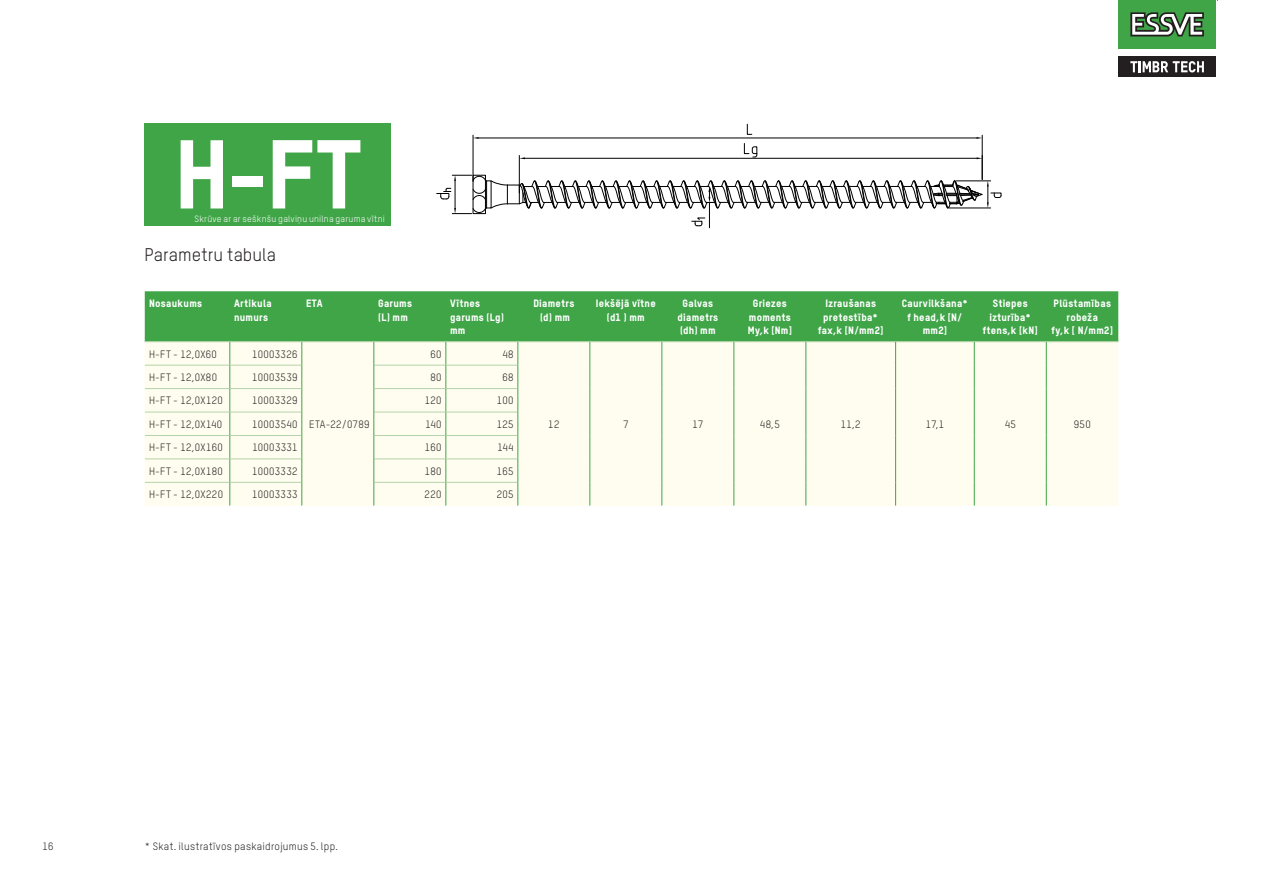
<style>
.page{position:relative;width:1263px;height:893px;background:#fff}
.page>*{position:absolute;margin:0;border:0;box-sizing:border-box;transform-origin:0 0}
.RUBR{font:800 96px "TSTAR";color:#fff}
.Ingress{font:18px "TSTAR";letter-spacing:.005em;color:#231f20}
.Tabellrubrik{font:800 10.5px/13.5px "TSTAR";letter-spacing:.03em;color:#fff;text-align:center}
.Tabellrad{font:10.5px "TSTAR";letter-spacing:.03em;color:#231f20}
.Ingress-2{font:10.5px "TSTAR";letter-spacing:.03em;color:#231f20}
.Tabellrubrik-2{font:9px "TSTAR";letter-spacing:.025em;color:#fff}
</style>
<div class="page">
<div style="left:145px;top:291px;width:973px;height:50px;background:#3fa547"></div>
<div style="left:145px;top:342px;width:973px;height:164px;background:#fffdef"></div>
<hr style="left:145px;top:341px;width:85px;height:1px;background:#b3d3aa">
<hr style="left:230px;top:341px;width:72px;height:1px;background:#b3d3aa">
<hr style="left:302px;top:341px;width:72px;height:1px;background:#b3d3aa">
<hr style="left:374px;top:341px;width:72px;height:1px;background:#b3d3aa">
<hr style="left:446px;top:341px;width:72px;height:1px;background:#b3d3aa">
<hr style="left:518px;top:341px;width:72px;height:1px;background:#b3d3aa">
<hr style="left:590px;top:341px;width:72px;height:1px;background:#b3d3aa">
<hr style="left:662px;top:341px;width:72px;height:1px;background:#b3d3aa">
<hr style="left:734px;top:341px;width:72px;height:1px;background:#b3d3aa">
<hr style="left:806px;top:341px;width:90px;height:1px;background:#b3d3aa">
<hr style="left:896px;top:341px;width:78px;height:1px;background:#b3d3aa">
<hr style="left:974px;top:341px;width:72px;height:1px;background:#b3d3aa">
<hr style="left:1046px;top:341px;width:72px;height:1px;background:#b3d3aa">
<svg style="left:590px;top:342px;width:1px;height:164px"></svg>
<svg style="left:662px;top:342px;width:1px;height:164px"></svg>
<svg style="left:734px;top:342px;width:1px;height:164px"></svg>
<svg style="left:806px;top:342px;width:1px;height:164px"></svg>
<svg style="left:895px;top:342px;width:1px;height:164px"></svg>
<svg style="left:974px;top:342px;width:1px;height:164px"></svg>
<svg style="left:1046px;top:342px;width:1px;height:164px"></svg>
<hr style="left:145px;top:365px;width:85px;height:1px;background:#b3d3aa">
<hr style="left:230px;top:365px;width:72px;height:1px;background:#b3d3aa">
<hr style="left:374px;top:365px;width:72px;height:1px;background:#b3d3aa">
<hr style="left:446px;top:365px;width:72px;height:1px;background:#b3d3aa">
<hr style="left:145px;top:388px;width:85px;height:1px;background:#b3d3aa">
<hr style="left:230px;top:388px;width:72px;height:1px;background:#b3d3aa">
<hr style="left:374px;top:388px;width:72px;height:1px;background:#b3d3aa">
<hr style="left:446px;top:388px;width:72px;height:1px;background:#b3d3aa">
<hr style="left:145px;top:412px;width:85px;height:1px;background:#b3d3aa">
<hr style="left:230px;top:412px;width:72px;height:1px;background:#b3d3aa">
<hr style="left:374px;top:412px;width:72px;height:1px;background:#b3d3aa">
<hr style="left:446px;top:412px;width:72px;height:1px;background:#b3d3aa">
<hr style="left:145px;top:435px;width:85px;height:1px;background:#b3d3aa">
<hr style="left:230px;top:435px;width:72px;height:1px;background:#b3d3aa">
<hr style="left:374px;top:435px;width:72px;height:1px;background:#b3d3aa">
<hr style="left:446px;top:435px;width:72px;height:1px;background:#b3d3aa">
<hr style="left:145px;top:459px;width:85px;height:1px;background:#b3d3aa">
<hr style="left:230px;top:459px;width:72px;height:1px;background:#b3d3aa">
<hr style="left:374px;top:459px;width:72px;height:1px;background:#b3d3aa">
<hr style="left:446px;top:459px;width:72px;height:1px;background:#b3d3aa">
<hr style="left:145px;top:482px;width:85px;height:1px;background:#b3d3aa">
<hr style="left:230px;top:482px;width:72px;height:1px;background:#b3d3aa">
<svg style="left:230px;top:342px;width:1px;height:164px"></svg>
<svg style="left:302px;top:342px;width:1px;height:164px"></svg>
<hr style="left:374px;top:482px;width:72px;height:1px;background:#b3d3aa">
<hr style="left:446px;top:482px;width:72px;height:1px;background:#b3d3aa">
<svg style="left:374px;top:342px;width:1px;height:164px"></svg>
<svg style="left:446px;top:342px;width:1px;height:164px"></svg>
<svg style="left:518px;top:342px;width:1px;height:164px"></svg>
<div style="left:145px;top:123px;width:246px;height:102px;background:#3fa547"></div>
<svg style="left:436px;top:124px;width:566px;height:104px"></svg>
<div style="left:1118px;top:0;width:98px;height:49px;background:#3fa547"></div>
<svg style="left:1130px;top:12px;width:74px;height:24px"></svg>
<div style="left:1118px;top:57px;width:98px;height:20px;background:#231f20"></div>
<svg style="left:1130px;top:61px;width:74px;height:11px"></svg>
<p class="RUBR" style="left:175px;top:115px;width:188px">H-FT</p>
<p class="Tabellrubrik-2" style="left:194px;top:213px;width:192px">Skrūve ar ar sešknšu galviņu unilna garuma vītni</p>
<p class="Ingress" style="left:145px;top:244px;width:133px">Parametru tabula</p>
<p class="Tabellrubrik" style="left:149px;top:296px;width:55px">Nosaukums</p>
<p class="Tabellrubrik" style="left:234px;top:296px;width:39px;text-align:left">Artikula numurs</p>
<p class="Tabellrubrik" style="left:306px;top:296px;width:18px">ETA</p>
<p class="Tabellrubrik" style="left:378px;top:296px;width:36px;text-align:left">Garums (L) mm</p>
<p class="Tabellrubrik" style="left:450px;top:296px;width:55px;text-align:left">Vītnes garums (Lg) mm</p>
<p class="Tabellrubrik" style="left:533px;top:296px;width:43px">Diametrs (d) mm</p>
<p class="Tabellrubrik" style="left:596px;top:296px;width:61px">Iekšējā vītne (d1 ) mm</p>
<p class="Tabellrubrik" style="left:683px;top:296px;width:32px">Galvas</p>
<p class="Tabellrubrik" style="left:677px;top:310px;width:42px;text-align:left">diametrs (dh) mm</p>
<p class="Tabellrad" style="left:149px;top:347px;width:70px">H-FT - 12,0X60</p>
<p class="Tabellrad" style="left:252px;top:347px;width:47px">10003326</p>
<p class="Tabellrad" style="left:430px;top:347px;width:13px">60</p>
<p class="Tabellrad" style="left:502px;top:347px;width:13px">48</p>
<p class="Tabellrubrik" style="left:748px;top:296px;width:46px">Griezes moments<br>My,k [Nm]</p>
<p class="Tabellrubrik" style="left:818px;top:296px;width:67px">Izraušanas pretestība* fax,k [N/mm2]</p>
<p class="Tabellrubrik" style="left:902px;top:296px;width:68px">Caurvilkšana* f head,k [N/ mm2]</p>
<p class="Tabellrubrik" style="left:983px;top:296px;width:56px">Stiepes izturība* ftens,k [kN]</p>
<p class="Tabellrubrik" style="left:1051px;top:296px;width:63px">Plūstamības robeža<br>fy,k [ N/mm2]</p>
<p class="Tabellrad" style="left:149px;top:371px;width:70px">H-FT - 12,0X80</p>
<p class="Tabellrad" style="left:252px;top:371px;width:47px">10003539</p>
<p class="Tabellrad" style="left:430px;top:371px;width:13px">80</p>
<p class="Tabellrad" style="left:502px;top:371px;width:13px">68</p>
<p class="Tabellrad" style="left:149px;top:394px;width:75px">H-FT - 12,0X120</p>
<p class="Tabellrad" style="left:252px;top:394px;width:47px">10003329</p>
<p class="Tabellrad" style="left:425px;top:394px;width:18px">120</p>
<p class="Tabellrad" style="left:497px;top:394px;width:18px">100</p>
<p class="Tabellrad" style="left:149px;top:418px;width:75px">H-FT - 12,0X140</p>
<p class="Tabellrad" style="left:252px;top:418px;width:47px">10003540</p>
<p class="Tabellrad" style="left:425px;top:418px;width:18px">140</p>
<p class="Tabellrad" style="left:497px;top:418px;width:18px">125</p>
<p class="Tabellrad" style="left:149px;top:441px;width:75px">H-FT - 12,0X160</p>
<p class="Tabellrad" style="left:252px;top:441px;width:47px">10003331</p>
<p class="Tabellrad" style="left:425px;top:441px;width:18px">160</p>
<p class="Tabellrad" style="left:497px;top:441px;width:18px">144</p>
<p class="Tabellrad" style="left:149px;top:465px;width:75px">H-FT - 12,0X180</p>
<p class="Tabellrad" style="left:252px;top:465px;width:47px">10003332</p>
<p class="Tabellrad" style="left:425px;top:465px;width:18px">180</p>
<p class="Tabellrad" style="left:497px;top:465px;width:18px">165</p>
<p class="Tabellrad" style="left:149px;top:488px;width:76px">H-FT - 12,0X220</p>
<p class="Tabellrad" style="left:252px;top:488px;width:47px">10003333</p>
<p class="Tabellrad" style="left:425px;top:488px;width:18px">220</p>
<p class="Tabellrad" style="left:497px;top:488px;width:18px">205</p>
<p class="Tabellrad" style="left:309px;top:418px;width:62px">ETA-22/0789</p>
<p class="Tabellrad" style="left:548px;top:418px;width:13px">12</p>
<p class="Tabellrad" style="left:623px;top:418px;width:7px">7</p>
<p class="Tabellrad" style="left:692px;top:418px;width:12px">17</p>
<p class="Tabellrad" style="left:760px;top:418px;width:21px">48,5</p>
<p class="Tabellrad" style="left:841px;top:418px;width:21px">11,2</p>
<p class="Tabellrad" style="left:926px;top:418px;width:20px">17,1</p>
<p class="Tabellrad" style="left:1005px;top:418px;width:13px">45</p>
<p class="Tabellrad" style="left:1074px;top:418px;width:18px">950</p>
<p class="Ingress-2" style="left:43px;top:840px;width:13px">16</p>
<p class="Ingress-2" style="left:145px;top:840px;width:195px">* Skat. ilustratīvos paskaidrojumus 5. lpp.</p>
</div>
